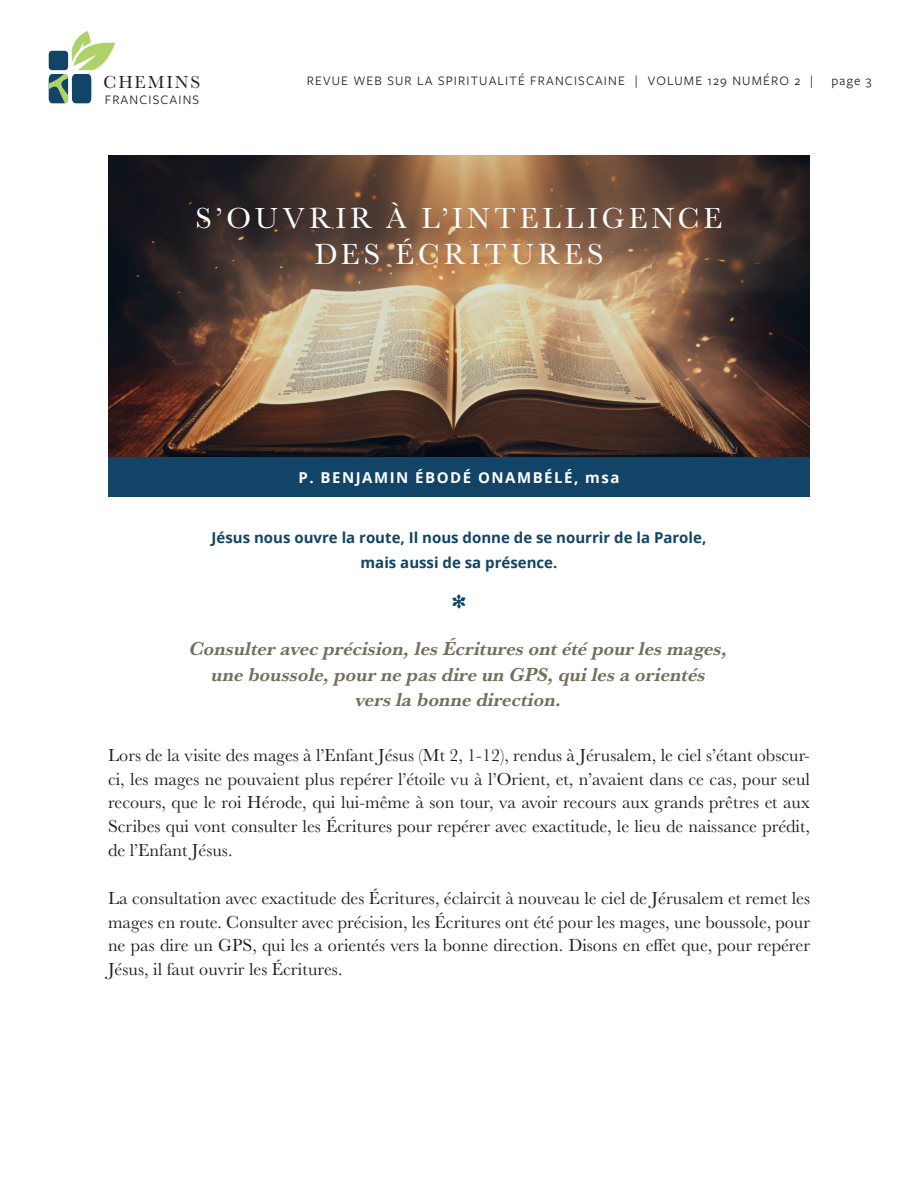
<style>
.page{position:relative;width:918px;height:1188px;background:#fff}
.page>*{position:absolute;margin:0;border:0;box-sizing:border-box;transform-origin:0 0}
.t1{font:30px/36px "Baskerville URW";letter-spacing:.13em;color:#fff;text-align:center}
.Exergue_centrée{font:italic 700 19.5px/25.7px "Baskerville URW";color:#736f5d;text-align:center}
.corps{font:18px/23.9px "Baskerville URW";color:#231f20;text-align:justify}
.corps-2{font:18px "Baskerville URW";letter-spacing:.1em;color:#231f20}
.Intro{font:700 15px/24.8px "Open Sans";color:#146;text-align:center}
.t2{font:700 15px "Open Sans";letter-spacing:.1em;color:#fff}
.t3{font:13.5px "Freight Sans Pro";letter-spacing:.085em;color:#231f20}
</style>
<div class="page">
<svg style="left:49px;top:31px;width:66px;height:72px"></svg>
<div style="left:108px;top:457px;width:702px;height:40px;background:#146"></div>
<svg style="left:108px;top:155px;width:702px;height:302px;background:#6e5645"></svg>
<p class="corps-2" style="left:104px;top:70px;width:98px">CHEMINS</p>
<p class="t3" style="left:105px;top:90px;width:96px">FRANCISCAINS</p>
<p class="t3" style="left:307px;top:72px;width:508px">REVUE WEB SUR LA SPIRITUALITÉ FRANCISCAINE | VOLUME 129 NUMÉRO 2 |</p>
<p class="t3" style="left:832px;top:72px;width:42px">page 3</p>
<p class="t1" style="left:196px;top:199px;width:528px">S’OUVRIR À L’INTELLIGENCE<br>DES ÉCRITURES</p>
<p class="t2" style="left:298px;top:467px;width:323px">P. BENJAMIN ÉBODÉ ONAMBÉLÉ, msa</p>
<p class="Intro" style="left:212px;top:525px;width:496px">Jésus nous ouvre la route, Il nous donne de se nourrir de la Parole, mais aussi de sa présence.</p>
<p class="Exergue_centrée" style="left:190px;top:635px;width:540px">Consulter avec précision, les Écritures ont été pour les mages, une boussole, pour ne pas dire un GPS, qui les a orientés<br>vers la bonne direction.</p>
<p class="corps" style="left:108px;top:742px;width:704px">Lors de la visite des mages à l’Enfant Jésus (Mt 2, 1-12), rendus à Jérusalem, le ciel s’étant obscur&shy;ci, les mages ne pouvaient plus repérer l’étoile vu à l’Orient, et, n’avaient dans ce cas, pour seul recours, que le roi Hérode, qui lui-même à son tour, va avoir recours aux grands prêtres et aux Scribes qui vont consulter les Écritures pour repérer avec exactitude, le lieu de naissance prédit, de l’Enfant Jésus.</p>
<p class="corps" style="left:108px;top:885px;width:704px">La consultation avec exactitude des Écritures, éclaircit à nouveau le ciel de Jérusalem et remet les mages en route. Consulter avec précision, les Écritures ont été pour les mages, une boussole, pour ne pas dire un GPS, qui les a orientés vers la bonne direction. Disons en effet que, pour repérer Jésus, il faut ouvrir les Écritures.</p>
</div>
